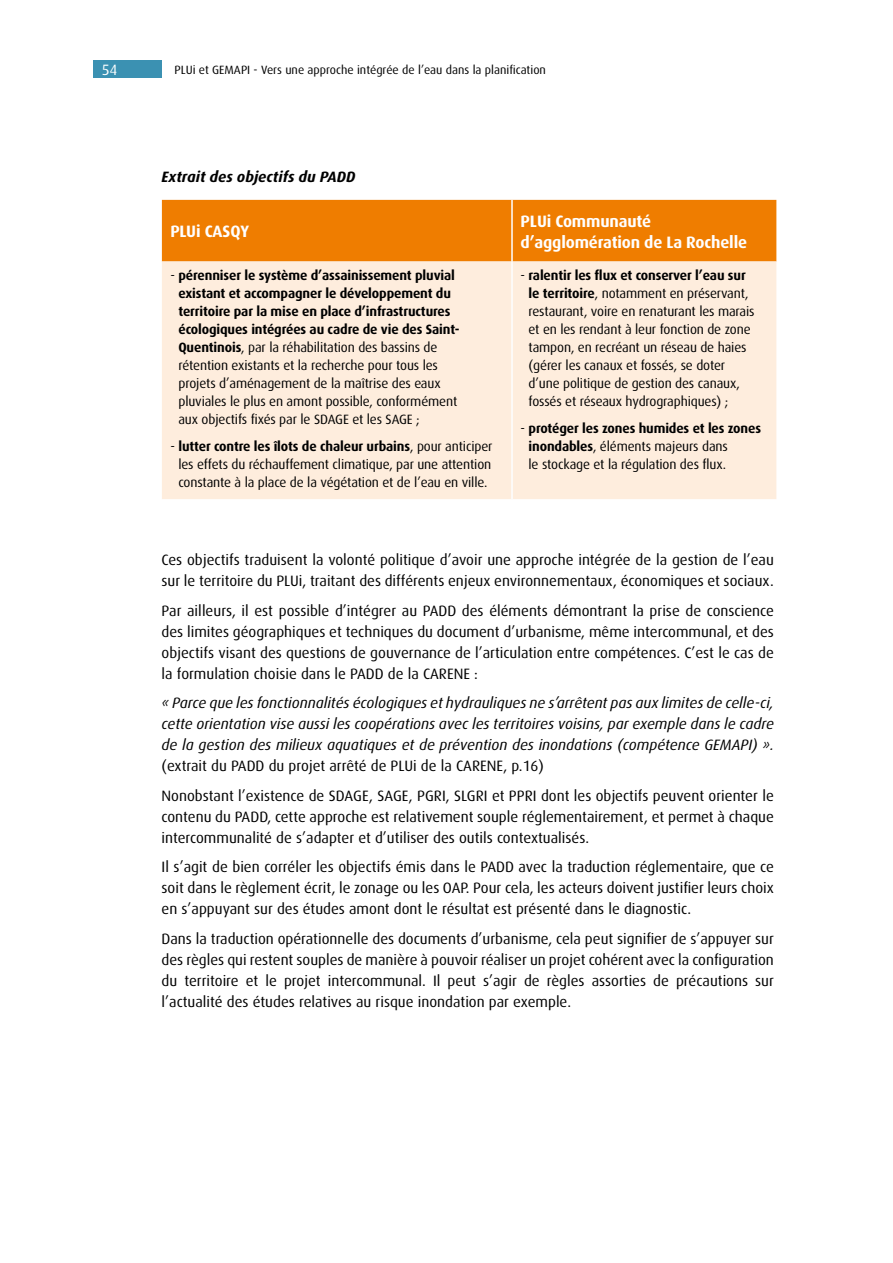
<style>
.page{position:relative;width:893px;height:1263px;background:#fff}
.page>*{position:absolute;margin:0;border:0;box-sizing:border-box;transform-origin:0 0}
.t1{font:700 16.5px/21px "Dax OT";letter-spacing:-.01em;color:#fff}
.t2{font:15px/21px "Dax OT";color:#000}
.t3{font:italic 15px/21px "Dax OT";color:#000;text-align:justify}
.t4{font:italic 700 15px "Dax OT";color:#000}
.t5{font:15px "Dax OT";color:#fff}
.t6{font:13.5px/18px "Dax OT";letter-spacing:-.01em;color:#000}
.t7{font:12px "Dax OT";color:#000}
.s1{font-weight:700}
</style>
<div class="page">
<div style="left:93px;top:61px;width:69px;height:17px;background:#3b91b2"></div>
<div style="left:162px;top:200px;width:614px;height:61px;background:#ef7d00"></div>
<div style="left:162px;top:261px;width:614px;height:238px;background:#feeddd"></div>
<hr style="left:511px;top:200px;width:2px;height:61px;background:#fff">
<hr style="left:511px;top:261px;width:2px;height:238px;background:#fdfeff">
<p class="t5" style="left:102px;top:62px;width:17px">54</p>
<p class="t7" style="left:175px;top:63px;width:373px">PLUi et GEMAPI - Vers une approche intégrée de l’eau dans la planification</p>
<p class="t4" style="left:162px;top:168px;width:195px">Extrait des objectifs du PADD</p>
<p class="t1" style="left:170px;top:221px;width:80px">PLUi CASQY</p>
<p class="t1" style="left:520px;top:210px;width:228px">PLUi Communauté d’agglomération de La Rochelle</p>
<p class="t6" style="left:178px;top:267px;width:283px;text-indent:-8px">- <span class="s1">pérenniser le système d’assainissement pluvial existant et accompagner le développement du territoire par la mise en place d’infrastructures écologiques intégrées au cadre de vie des Saint-Quentinois</span>, par la réhabilitation des bassins de rétention existants et la recherche pour tous les projets d’aménagement de la maîtrise des eaux pluviales le plus en amont possible, conformément aux objectifs fixés par le SDAGE et les SAGE ;</p>
<p class="t6" style="left:170px;top:437px;width:324px;text-align:center">- <span class="s1">lutter contre les îlots de chaleur urbains</span>, pour anticiper les effets du réchauffement climatique, par une attention constante à la place de la végétation et de l’eau en ville.</p>
<p class="t6" style="left:528px;top:267px;width:228px;text-indent:-8px">- <span class="s1">ralentir les flux et conserver l’eau sur le territoire</span>, notamment en préservant, restaurant, voire en renaturant les marais et en les rendant à leur fonction de zone tampon, en recréant un réseau de haies (gérer les canaux et fossés, se doter d’une politique de gestion des canaux, fossés et réseaux hydrographiques) ;</p>
<p class="t6" style="left:528px;top:419px;width:234px;text-indent:-8px">- <span class="s1">protéger les zones humides et les zones inondables</span>, éléments majeurs dans<br>le stockage et la régulation des flux.</p>
<p class="t2" style="left:162px;top:550px;width:614px">Ces objectifs traduisent la volonté politique d’avoir une approche intégrée de la gestion de l’eau sur le territoire du PLUi, traitant des différents enjeux environnementaux, économiques et sociaux.</p>
<p class="t2" style="left:162px;top:600px;width:614px;text-align:justify">Par ailleurs, il est possible d’intégrer au PADD des éléments démontrant la prise de conscience des limites géographiques et techniques du document d’urbanisme, même intercommunal, et des objectifs visant des questions de gouvernance de l’articulation entre compétences. C’est le cas de la formulation choisie dans le PADD de la CARENE :</p>
<p class="t3" style="left:162px;top:693px;width:614px">« Parce que les fonctionnalités écologiques et hydrauliques ne s’arrêtent pas aux limites de celle-ci, cette orientation vise aussi les coopérations avec les territoires voisins, par exemple dans le cadre de la gestion des milieux aquatiques et de prévention des inondations (compétence GEMAPI) ».</p>
<p class="t2" style="left:162px;top:751px;width:614px;line-height:29.5px">(extrait du PADD du projet arrêté de PLUi de la CARENE, p.16)<br>Nonobstant l’existence de SDAGE, SAGE, PGRI, SLGRI et PPRI dont les objectifs peuvent orienter le</p>
<p class="t2" style="left:162px;top:806px;width:614px">contenu du PADD, cette approche est relativement souple réglementairement, et permet à chaque intercommunalité de s’adapter et d’utiliser des outils contextualisés.</p>
<p class="t2" style="left:162px;top:857px;width:614px;text-align:justify">Il s’agit de bien corréler les objectifs émis dans le PADD avec la traduction réglementaire, que ce soit dans le règlement écrit, le zonage ou les OAP. Pour cela, les acteurs doivent justifier leurs choix en s’appuyant sur des études amont dont le résultat est présenté dans le diagnostic.</p>
<p class="t2" style="left:162px;top:928px;width:614px;text-align:justify">Dans la traduction opérationnelle des documents d’urbanisme, cela peut signifier de s’appuyer sur des règles qui restent souples de manière à pouvoir réaliser un projet cohérent avec la configuration du territoire et le projet intercommunal. Il peut s’agir de règles assorties de précautions sur l’actualité des études relatives au risque inondation par exemple.</p>
</div>
